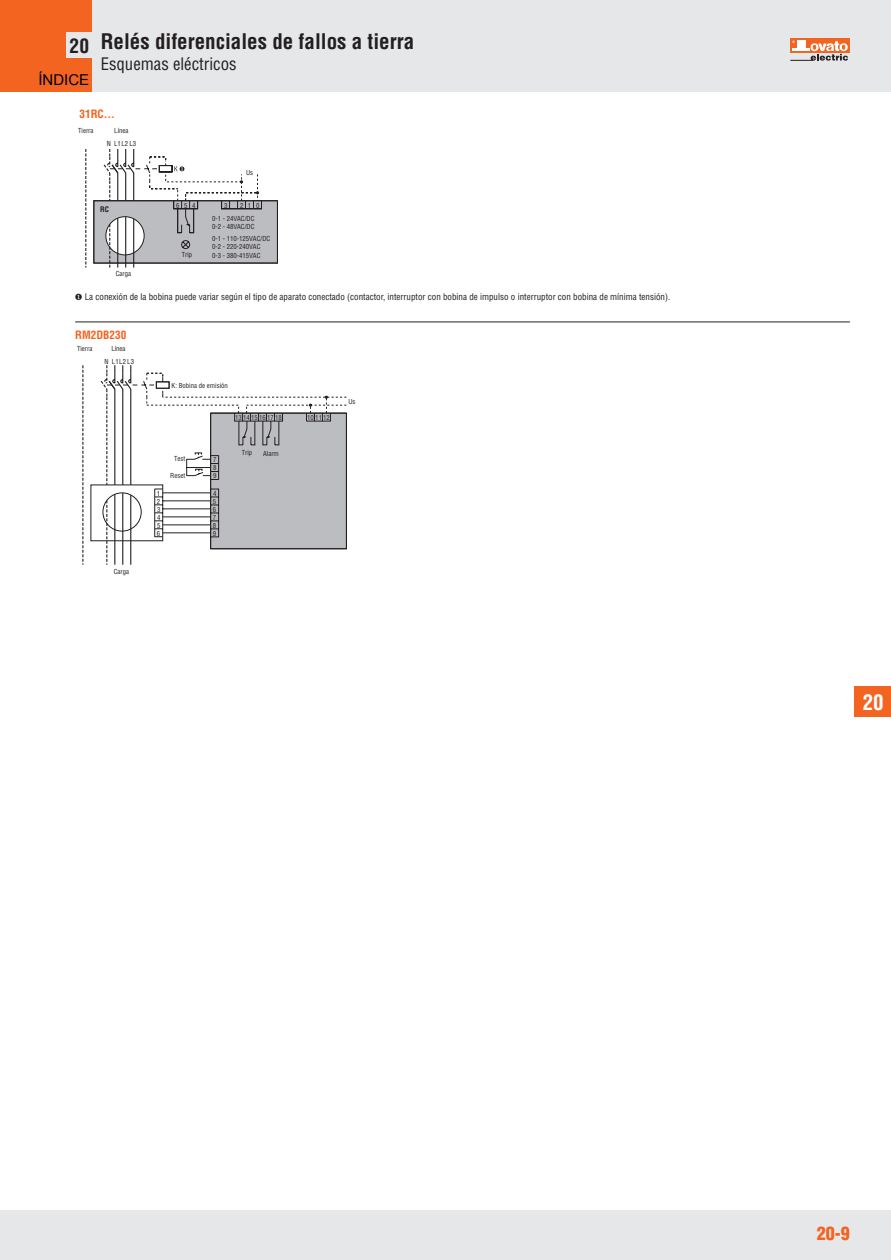
<style>
.page{position:relative;width:891px;height:1260px;background:#fff}
.page>*{position:absolute;margin:0;border:0;box-sizing:border-box;transform-origin:0 0}
.t1{font:700 condensed 21px "Helvetica";color:#231f20}
.t2{font:700 condensed 21px "Helvetica";color:#fff}
.t3{font:700 condensed 19.5px "Helvetica";color:#231f20}
.t4{font:900 condensed 18px "Helvetica";color:#f36421}
.t5{font:condensed 16.8px "Helvetica";color:#231f20}
.t6{font:15px "Arial";color:#000}
.t7{font:700 condensed 11.25px "Helvetica";color:#f36421}
.t8{font:condensed 9px "Helvetica";color:#231f20}
.t9{font:700 condensed 7.5px "Helvetica";color:#231f20}
.t10{font:condensed 6.75px/7.9px "Helvetica";color:#231f20}
</style>
<div class="page">
<div style="left:853px;top:687px;width:37px;height:30px;background:#f36421"></div>
<div style="left:0;top:1210px;width:890px;height:50px;background:#e6e7e9"></div>
<div style="left:0;top:0;width:890px;height:92px;background:#e6e7e9"></div>
<div style="left:789px;top:38px;width:60px;height:15px;background:#f36421"></div>
<svg style="left:789px;top:40px;width:58px;height:21px"></svg>
<div style="left:0;top:0;width:92px;height:92px;background:#f36421"></div>
<div style="left:67px;top:33px;width:27px;height:25px;background:#e6e7e9"></div>
<hr style="left:75px;top:322px;width:774px;height:1px;background:#231f20">
<div style="left:94px;top:201px;width:183px;height:62px;background:#bcbdc0"></div>
<div style="left:93px;top:200px;width:184px;height:63px;border:1px solid #231f20"></div>
<svg style="left:85px;top:149px;width:1px;height:119px"></svg>
<svg style="left:102px;top:149px;width:160px;height:119px"></svg>
<svg style="left:82px;top:365px;width:1px;height:200px"></svg>
<svg style="left:90px;top:365px;width:257px;height:200px"></svg>
<hr style="left:163px;top:493px;width:47px;height:1px;background:#231f20">
<hr style="left:163px;top:517px;width:47px;height:1px;background:#231f20">
<hr style="left:163px;top:525px;width:47px;height:1px;background:#231f20">
<hr style="left:163px;top:533px;width:47px;height:1px;background:#231f20">
<h2 class="t3" style="left:70px;top:34px;width:21px">20</h2>
<h3 class="t6" style="left:38px;top:70px;width:52px">ÍNDICE</h3>
<h1 class="t1" style="left:101px;top:28px;width:315px">Relés diferenciales de fallos a tierra</h1>
<h3 class="t5" style="left:101px;top:53px;width:137px">Esquemas eléctricos</h3>
<h3 class="t7" style="left:79px;top:107px;width:37px">31RC...</h3>
<p class="t10" style="left:78px;top:126px;width:17px">Tierra</p>
<p class="t10" style="left:114px;top:126px;width:16px">Línea</p>
<p class="t10" style="left:107px;top:139px;width:31px">N L1L2L3</p>
<p class="t9" style="left:100px;top:205px;width:10px">RC</p>
<p class="t10" style="left:116px;top:269px;width:17px">Carga</p>
<p class="t10" style="left:176px;top:201px;width:21px">654</p>
<p class="t10" style="left:182px;top:250px;width:12px">Trip</p>
<p class="t10" style="left:246px;top:168px;width:9px">Us</p>
<p class="t10" style="left:224px;top:201px;width:5px">3</p>
<p class="t10" style="left:240px;top:201px;width:21px">210</p>
<p class="t10" style="left:212px;top:214px;width:44px">0-1 - 24VAC/DC<br>0-2 - 48VAC/DC</p>
<p class="t10" style="left:212px;top:235px;width:60px">0-1 - 110-125VAC/DC<br>0-2 - 220-240VAC<br>0-3 - 380-415VAC</p>
<h3 class="t8" style="left:85px;top:291px;width:586px">La conexión de la bobina puede variar según el tipo de aparato conectado (contactor, interruptor con bobina de impulso o interruptor con bobina de mínima tensión).</h3>
<h3 class="t7" style="left:75px;top:328px;width:53px">RM2DB230</h3>
<p class="t10" style="left:77px;top:344px;width:17px">Tierra</p>
<p class="t10" style="left:111px;top:344px;width:16px">Línea</p>
<p class="t10" style="left:104px;top:357px;width:31px">N L1L2L3</p>
<p class="t10" style="left:114px;top:568px;width:17px">Carga</p>
<p class="t10" style="left:171px;top:381px;width:58px">K: Bobina de emisión</p>
<p class="t10" style="left:157px;top:489px;width:5px">1</p>
<p class="t10" style="left:157px;top:529px;width:5px">6</p>
<p class="t10" style="left:157px;top:497px;width:5px;text-align:justify">2<br>3<br>4<br>5</p>
<p class="t10" style="left:174px;top:455px;width:13px">Test</p>
<p class="t10" style="left:170px;top:471px;width:16px">Reset</p>
<p class="t10" style="left:213px;top:456px;width:5px;text-align:justify">7<br>8<br>9</p>
<p class="t10" style="left:213px;top:489px;width:5px">4<br>5</p>
<p class="t10" style="left:212px;top:513px;width:5px;text-align:justify">7<br>8<br>9</p>
<p class="t10" style="left:213px;top:505px;width:5px">6</p>
<p class="t10" style="left:235px;top:413px;width:48px">13 14 15 16 17 18</p>
<p class="t10" style="left:307px;top:413px;width:24px">10 11 12</p>
<p class="t10" style="left:241px;top:449px;width:12px">Trip</p>
<p class="t10" style="left:263px;top:449px;width:17px">Alarm</p>
<p class="t10" style="left:348px;top:397px;width:9px">Us</p>
<h1 class="t2" style="left:862px;top:690px;width:22px">20</h1>
<h3 class="t4" style="left:816px;top:1222px;width:34px">20-9</h3>
</div>
